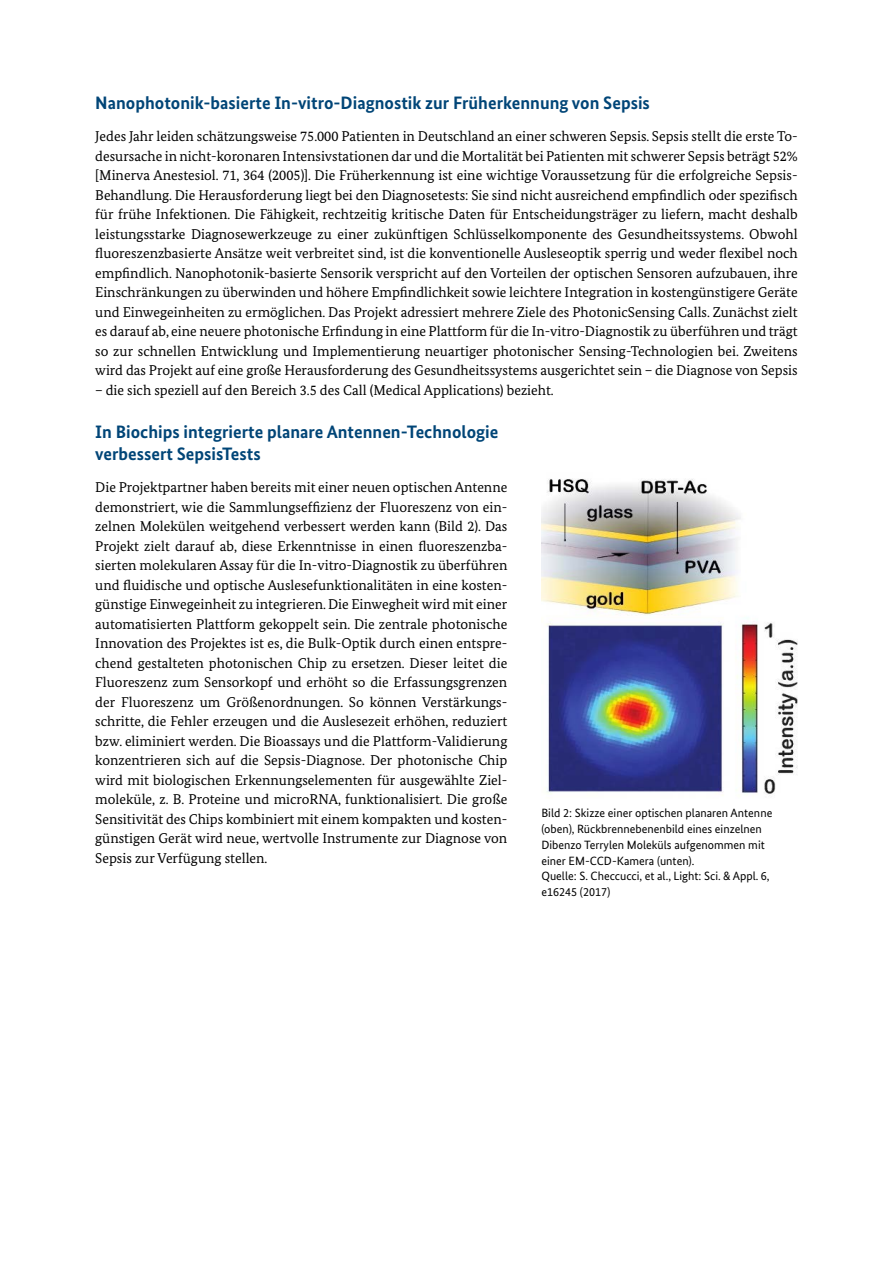
<style>
.page{position:relative;width:893px;height:1263px;background:#fff}
.page>*{position:absolute;margin:0;border:0;box-sizing:border-box;transform-origin:0 0}
.t1{font:700 18px/21.6px "Bundes Sans";color:#004577}
.t2{font:14.25px/19.5px "Bundes Serif";color:#000;text-align:justify}
.t3{font:12px/15.8px "Bundes Sans";color:#000}
</style>
<div class="page">
<img style="left:541px;top:478px;width:257px;height:318px">
<h3 class="t1" style="left:95px;top:92px;width:556px">Nanophotonik-basierte In-vitro-Diagnostik zur Früherkennung von Sepsis</h3>
<p class="t2" style="left:95px;top:127px;width:704px">Jedes Jahr leiden schätzungsweise 75.000 Patienten in Deutschland an einer schweren Sepsis. Sepsis stellt die erste To&shy;desursache in nicht-koronaren Intensivstationen dar und die Mortalität bei Patienten mit schwerer Sepsis beträgt 52% [Minerva Anestesiol. 71, 364 (2005)]. Die Früherkennung ist eine wichtige Voraussetzung für die erfolgreiche Sepsis-Behandlung. Die Herausforderung liegt bei den Diagnosetests: Sie sind nicht ausreichend empfindlich oder spezifisch für frühe Infektionen. Die Fähigkeit, rechtzeitig kritische Daten für Entscheidungsträger zu liefern, macht deshalb leistungsstarke Diagnosewerkzeuge zu einer zukünftigen Schlüsselkomponente des Gesundheitssystems. Obwohl fluoreszenzbasierte Ansätze weit verbreitet sind, ist die konventionelle Ausleseoptik sperrig und weder flexibel noch empfindlich. Nanophotonik-basierte Sensorik verspricht auf den Vorteilen der optischen Sensoren aufzubauen, ihre Einschränkungen zu überwinden und höhere Empfindlichkeit sowie leichtere Integration in kostengünstigere Geräte und Einwegeinheiten zu ermöglichen. Das Projekt adressiert mehrere Ziele des PhotonicSensing Calls. Zunächst zielt es darauf ab, eine neuere photonische Erfindung in eine Plattform für die In-vitro-Diagnostik zu überführen und trägt so zur schnellen Entwicklung und Implementierung neuartiger photonischer Sensing-Technologien bei. Zweitens wird das Projekt auf eine große Herausforderung des Gesundheitssystems ausgerichtet sein – die Diagnose von Sepsis</p>
<p class="t2" style="left:95px;top:380px;width:460px">– die sich speziell auf den Bereich 3.5 des Call (Medical Applications) bezieht.</p>
<h3 class="t1" style="left:95px;top:421px;width:405px">In Biochips integrierte planare Antennen-Technologie verbessert SepsisTests</h3>
<p class="t2" style="left:95px;top:477px;width:414px">Die Projektpartner haben bereits mit einer neuen optischen Antenne demonstriert, wie die Sammlungseffizienz der Fluoreszenz von ein&shy;zelnen Molekülen weitgehend verbessert werden kann (Bild 2). Das Projekt zielt darauf ab, diese Erkenntnisse in einen fluoreszenzba&shy;sierten molekularen Assay für die In-vitro-Diagnostik zu überführen und fluidische und optische Auslesefunktionalitäten in eine kosten&shy;günstige Einwegeinheit zu integrieren. Die Einwegheit wird mit einer automatisierten Plattform gekoppelt sein. Die zentrale photonische Innovation des Projektes ist es, die Bulk-Optik durch einen entspre&shy;chend gestalteten photonischen Chip zu ersetzen. Dieser leitet die Fluoreszenz zum Sensorkopf und erhöht so die Erfassungsgrenzen der Fluoreszenz um Größenordnungen. So können Verstärkungs&shy;schritte, die Fehler erzeugen und die Auslesezeit erhöhen, reduziert bzw. eliminiert werden. Die Bioassays und die Plattform-Validierung konzentrieren sich auf die Sepsis-Diagnose. Der photonische Chip wird mit biologischen Erkennungselementen für ausgewählte Ziel&shy;moleküle, z. B. Proteine und microRNA, funktionalisiert. Die große Sensitivität des Chips kombiniert mit einem kompakten und kosten&shy;günstigen Gerät wird neue, wertvolle Instrumente zur Diagnose von Sepsis zur Verfügung stellen.</p>
<p class="t3" style="left:541px;top:805px;width:232px">Bild 2: Skizze einer optischen planaren Antenne (oben), Rückbrennebenenbild eines einzelnen Dibenzo Terrylen Moleküls aufgenommen mit einer EM-CCD-Kamera (unten).</p>
<p class="t3" style="left:541px;top:868px;width:230px">Quelle: S. Checcucci, et al., Light: Sci. &amp; Appl. 6, e16245 (2017)</p>
</div>
